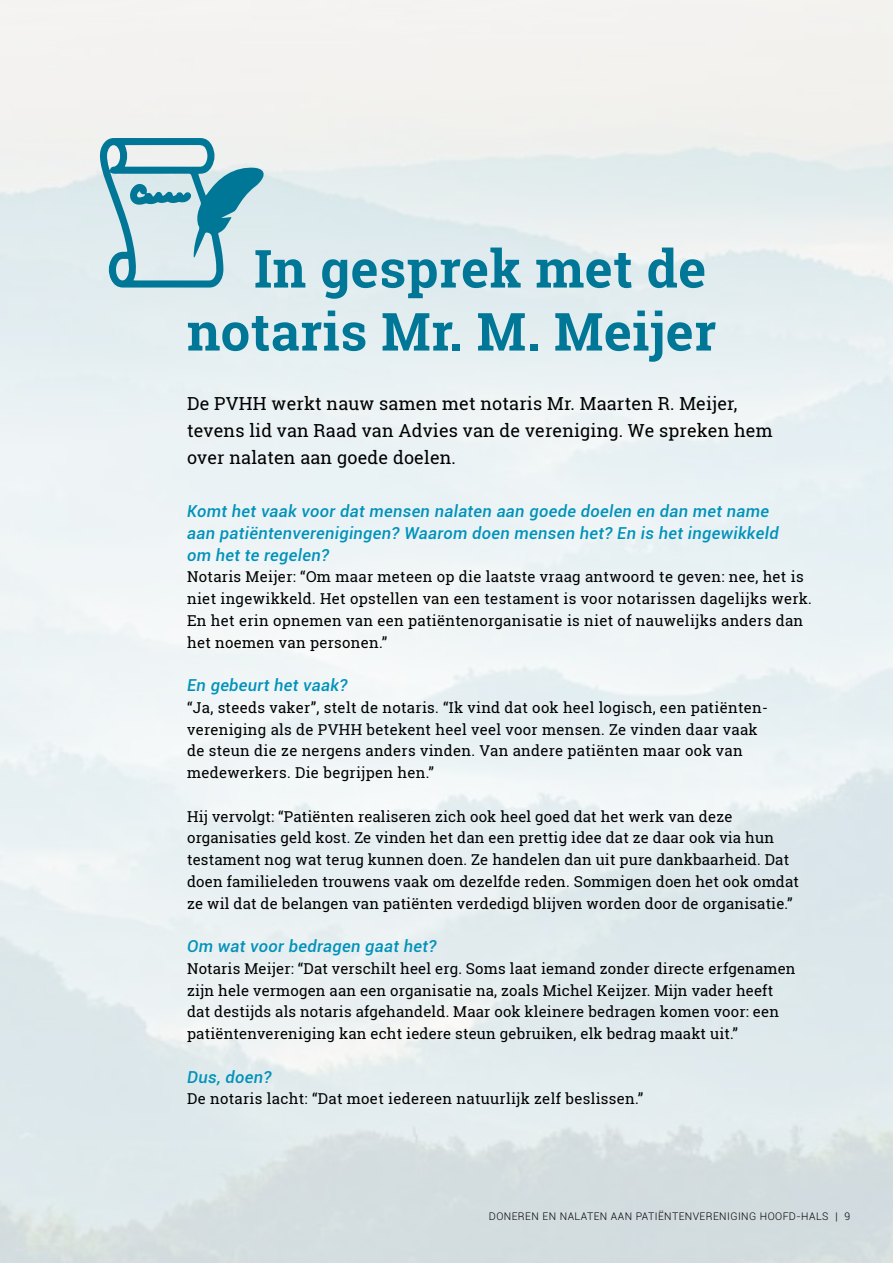
<style>
.page{position:relative;width:893px;height:1263px;background:#fff}
.page>*{position:absolute;margin:0;border:0;box-sizing:border-box;transform-origin:0 0}
.t1{font:700 52.5px/63px "Roboto Slab";letter-spacing:.01em;color:#007796;text-align:right}
.t2{font:18px/27px "Roboto Slab";letter-spacing:.01em;color:#000}
.t3{font:italic 500 16.5px/21.8px "Roboto";letter-spacing:.02em;color:#0092ba}
.t4{font:15px/21.8px "Roboto Slab";letter-spacing:.01em;color:#000}
.t5{font:300 10.5px "Roboto";letter-spacing:.04em;color:#000}
</style>
<div class="page">
<svg style="left:100px;top:138px;width:165px;height:150px;background:#9fc9d3"></svg>
<h1 class="t1" style="left:187px;top:241px;width:531px">In gesprek met de notaris Mr. M. Meijer</h1>
<p class="t2" style="left:187px;top:391px;width:587px">De PVHH werkt nauw samen met notaris Mr. Maarten R. Meijer, tevens lid van Raad van Advies van de vereniging. We spreken hem over nalaten aan goede doelen.</p>
<p class="t3" style="left:187px;top:502px;width:593px">Komt het vaak voor dat mensen nalaten aan goede doelen en dan met name aan patiëntenverenigingen? Waarom doen mensen het? En is het ingewikkeld om het te regelen?</p>
<p class="t4" style="left:187px;top:567px;width:626px">Notaris Meijer: “Om maar meteen op die laatste vraag antwoord te geven: nee, het is niet ingewikkeld. Het opstellen van een testament is voor notarissen dagelijks werk.<br>En het erin opnemen van een patiëntenorganisatie is niet of nauwelijks anders dan het noemen van personen.”</p>
<p class="t3" style="left:187px;top:676px;width:162px">En gebeurt het vaak?</p>
<p class="t4" style="left:187px;top:698px;width:582px">“Ja, steeds vaker”, stelt de notaris. “Ik vind dat ook heel logisch, een patiënten&shy;vereniging als de PVHH betekent heel veel voor mensen. Ze vinden daar vaak de steun die ze nergens anders vinden. Van andere patiënten maar ook van medewerkers. Die begrijpen hen.”</p>
<p class="t4" style="left:187px;top:806px;width:613px">Hij vervolgt: “Patiënten realiseren zich ook heel goed dat het werk van deze organisaties geld kost. Ze vinden het dan een prettig idee dat ze daar ook via hun testament nog wat terug kunnen doen. Ze handelen dan uit pure dankbaarheid. Dat doen familieleden trouwens vaak om dezelfde reden. Sommigen doen het ook omdat ze wil dat de belangen van patiënten verdedigd blijven worden door de organisatie.”</p>
<p class="t3" style="left:187px;top:937px;width:251px">Om wat voor bedragen gaat het?</p>
<p class="t4" style="left:187px;top:959px;width:610px">Notaris Meijer: “Dat verschilt heel erg. Soms laat iemand zonder directe erfgenamen zijn hele vermogen aan een organisatie na, zoals Michel Keijzer. Mijn vader heeft dat destijds als notaris afgehandeld. Maar ook kleinere bedragen komen voor: een patiëntenvereniging kan echt iedere steun gebruiken, elk bedrag maakt uit.”</p>
<p class="t3" style="left:187px;top:1067px;width:86px">Dus, doen?</p>
<p class="t4" style="left:187px;top:1089px;width:458px">De notaris lacht: “Dat moet iedereen natuurlijk zelf beslissen.”</p>
<p class="t5" style="left:489px;top:1212px;width:363px">DONEREN EN NALATEN AAN PATIËNTENVERENIGING HOOFD-HALS | 9</p>
</div>
